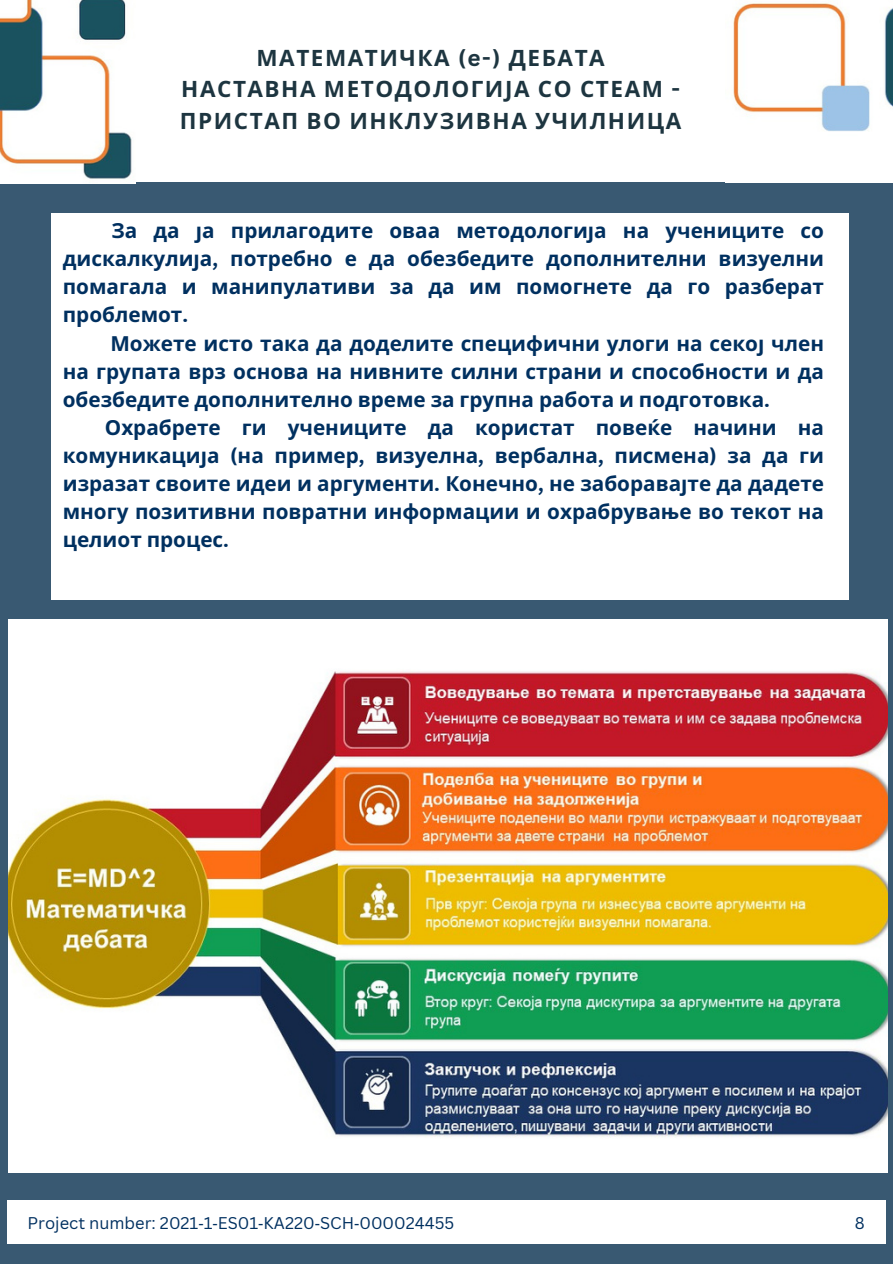
<style>
.page{position:relative;width:893px;height:1264px;background:#fff}
.page>*{position:absolute;margin:0;border:0;box-sizing:border-box;transform-origin:0 0}
.t1{font:700 22.5px/31.5px "Noto Sans";letter-spacing:.07em;color:#1d3540}
.t2{font:700 20.7px/28.2px "Noto Sans";color:#003060;text-align:justify}
.t3{font:16.5px "Canva Sans";color:#003060}
.s1{font-family:"Canva Sans"}
.s2{font-family:"Noto Sans"}
</style>
<div class="page">
<div style="left:0;top:0;width:892px;height:1263px;background:#395972"></div>
<div style="left:0;top:0;width:892px;height:182px;background:#fff"></div>
<div style="left:7px;top:1200px;width:879px;height:43px;background:#fff"></div>
<img style="left:733px;top:3px;width:159px;height:129px">
<img style="left:0;top:0;width:135px;height:183px">
<img style="left:9px;top:619px;width:878px;height:553px">
<div style="left:51px;top:213px;width:797px;height:386px;background:#fff"></div>
<p class="t1" style="left:256px;top:41px;width:349px">МАТЕМАТИЧКА <span class="s1">(e-)</span> ДЕБАТА</p>
<p class="t1" style="left:180px;top:73px;width:503px">НАСТАВНА МЕТОДОЛОГИЈА СО СТЕАМ <span class="s1">-<br></span>ПРИСТАП ВО ИНКЛУЗИВНА УЧИЛНИЦА</p>
<p class="t2" style="left:63px;top:216px;width:762px;text-indent:49px">За да ја прилагодите оваа методологија на учениците со дискалкулија<span class="s1">,</span> потребно е да обезбедите дополнителни визуелни помагала и манипулативи за да им помогнете да го разберат проблемот<span class="s1">.</span></p>
<p class="t2" style="left:63px;top:328px;width:762px;text-indent:48px">Можете исто така да доделите специфични улоги на секој член на групата врз основа на нивните силни страни и способности и да обезбедите дополнително време за групна работа и подготовка<span class="s1">.</span></p>
<p class="t2" style="left:63px;top:413px;width:762px;text-indent:42px">Охрабрете ги учениците да користат повеќе начини на комуникација <span class="s1">(</span>на пример<span class="s1">,</span> визуелна<span class="s1">,</span> вербална<span class="s1">,</span> писмена<span class="s1">)</span> за да ги изразат своите идеи и аргументи<span class="s1">.</span> Конечно<span class="s1">,</span> не заборавајте да дадете многу позитивни повратни информации и охрабрување во текот на целиот процес<span class="s1">.</span></p>
<p class="t3" style="left:28px;top:1211px;width:428px">Project number: 2021<span class="s2">‐</span>1<span class="s2">‐</span>ES01<span class="s2">‐</span>KA220<span class="s2">‐</span>SCH<span class="s2">‐</span>000024455</p>
<p class="t3" style="left:854px;top:1211px;width:11px">8</p>
</div>
